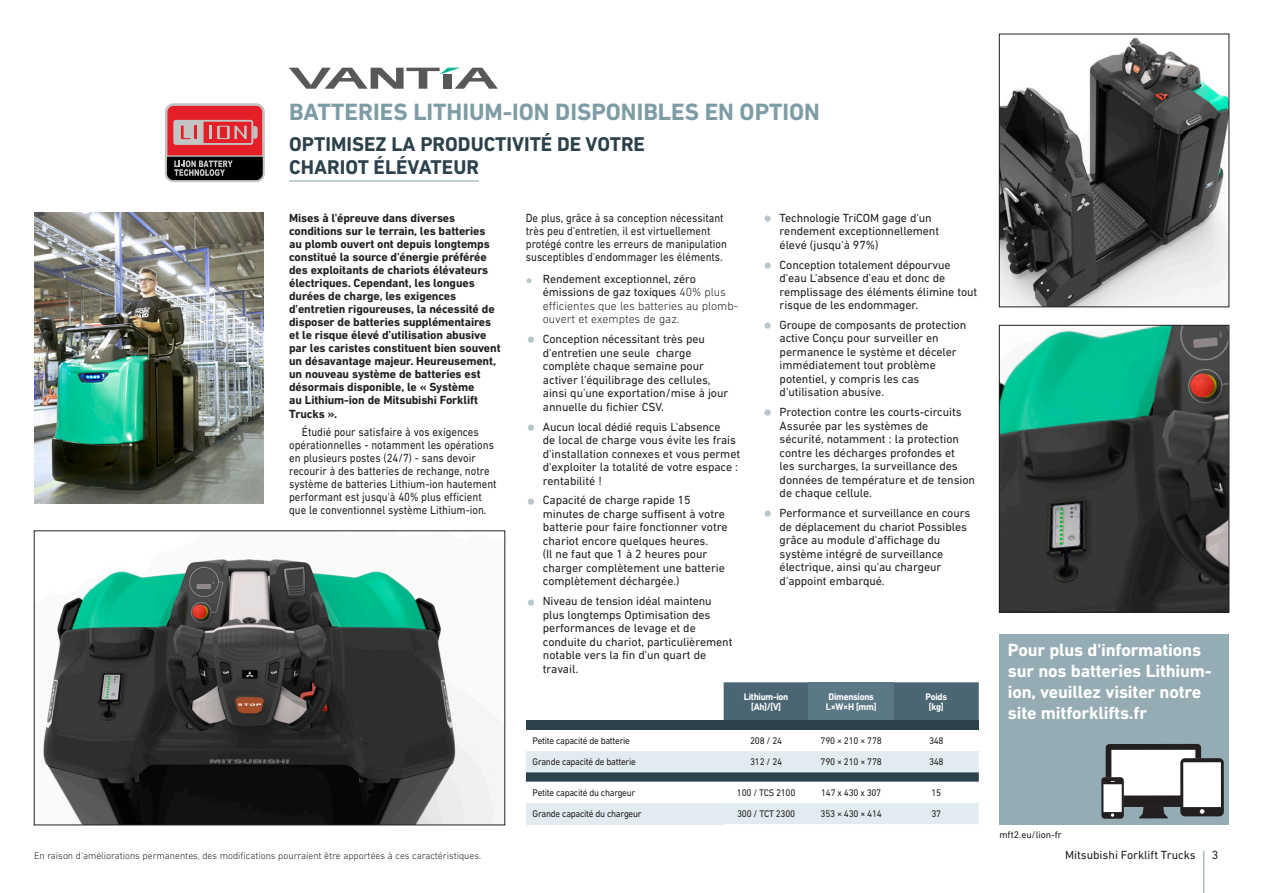
<style>
.page{position:relative;width:1263px;height:893px;background:#fff}
.page>*{position:absolute;margin:0;border:0;box-sizing:border-box;transform-origin:0 0}
.Inside_Series_Name_N{font:700 24px "DIN Next LT Pro";color:#7e9ca5}
.Back_Cover_Headline{font:700 20.25px/22.5px "DIN Next LT Pro";color:#2c414c}
.Boxout-Header{font:700 18px/21px "DIN Next LT Pro";letter-spacing:-.01em;color:#fff}
.Body_regular_TIGHT_L{font:12px/13.5px "DIN Next LT Pro";letter-spacing:-.005em;color:#231f20}
.FAB_Body_LEAD_-_N{font:700 12px/13px "DIN Next LT Pro";letter-spacing:-.01em;color:#231f20}
.Body_regular_TIGHT_L-2{font:12px/13px "DIN Next LT Pro";letter-spacing:-.005em;color:#231f20;scale:.9 1}
.t1{font:300 12px/13.5px "DIN Next LT Pro";letter-spacing:-.005em;color:#231f20}
.VDI_Table_Titles_Nor{font:9.75px "DIN Next LT Pro";letter-spacing:-.03em;color:#231f20;scale:.95 1}
.BODY_Smallprint_Norm{font:300 9.75px "DIN Next LT Pro";color:#231f20}
.Option_Circle_Norm{font:9.75px "DIN Next LT Pro";letter-spacing:-.03em;color:#231f20;scale:.95 1}
.VDI_Table_Titles_Nor-2{font:700 9.75px "DIN Next LT Pro";letter-spacing:-.03em;color:#fff;scale:.95 1}
.BODY_Smallprint_Norm-2{font:9.75px "DIN Next LT Pro";color:#231f20}
.s1{font-family:"Myriad Pro";font-weight:400;font-size:24px;color:#b8c6cc}
.s2{font-weight:400}
.s3{font-size:24px;color:#b8c6cc}
</style>
<div class="page">
<div style="left:999px;top:634px;width:229px;height:191px;background:#95acb4"></div>
<div style="left:1111px;top:750px;width:84px;height:46px;background:#fff"></div>
<svg style="left:1139px;top:807px;width:29px;height:12px"></svg>
<div style="left:1101px;top:777px;width:23px;height:42px;background:#231f20;border-radius:3px"></div>
<svg style="left:1111px;top:813px;width:3px;height:4px"></svg>
<div style="left:1103px;top:784px;width:19px;height:28px;background:#fff"></div>
<div style="left:1180px;top:758px;width:44px;height:58px;background:#231f20;border-radius:5px"></div>
<svg style="left:1200px;top:809px;width:4px;height:5px"></svg>
<div style="left:1183px;top:762px;width:38px;height:45px;background:#fff"></div>
<svg style="left:1106px;top:744px;width:95px;height:38px"></svg>
<div style="left:1124px;top:795px;width:57px;height:12px;background:#231f20"></div>
<svg style="left:289px;top:68px;width:209px;height:21px"></svg>
<img style="left:1001px;top:37px;width:226px;height:268px">
<div style="left:999px;top:34px;width:230px;height:273px;border:1px solid #231f20"></div>
<img style="left:34px;top:213px;width:230px;height:290px">
<img style="left:1001px;top:327px;width:226px;height:283px">
<div style="left:999px;top:325px;width:230px;height:287px;border:1px solid #231f20"></div>
<svg style="left:165px;top:103px;width:100px;height:79px;background:#a54e51"></svg>
<img style="left:43px;top:559px;width:451px;height:264px">
<div style="left:34px;top:531px;width:471px;height:294px;border:1px solid #231f20"></div>
<hr style="left:1203px;top:851px;width:1px;height:42px;background:#7e9ca5">
<hr style="left:289px;top:181px;width:190px;height:1px;background:#7e9ca5">
<svg style="left:526px;top:682px;width:198px;height:39px"></svg>
<svg style="left:724px;top:682px;width:255px;height:39px;background:#4a6672"></svg>
<div style="left:809px;top:682px;width:85px;height:39px;background:#5b7885"></div>
<div style="left:526px;top:721px;width:453px;height:9px;background:#2c414c"></div>
<svg style="left:526px;top:751px;width:453px;height:73px"></svg>
<div style="left:526px;top:803px;width:198px;height:21px;background:#e2ebef"></div>
<div style="left:903px;top:690px;width:66px;height:23px;background:#496672"></div>
<p class="Inside_Series_Name_N" style="left:289px;top:98px;width:532px">BATTERIES LITHIUM-ION DISPONIBLES EN OPTION</p>
<p class="Back_Cover_Headline" style="left:289px;top:133px;width:357px">OPTIMISEZ LA PRODUCTIVITÉ DE VOTRE<br>CHARIOT ÉLÉVATEUR</p>
<p class="FAB_Body_LEAD_-_N" style="left:289px;top:211px;width:213px">Mises à l'épreuve dans diverses conditions sur le terrain, les batteries au plomb ouvert ont depuis longtemps constitué la source d'énergie préférée des exploitants de chariots élévateurs électriques. Cependant, les longues durées de charge, les exigences d'entretien rigoureuses, la nécessité de disposer de batteries supplémentaires et le risque élevé d’utilisation abusive par les caristes constituent bien souvent un désavantage majeur. Heureusement, un nouveau système de batteries est désormais disponible, le « Système<br>au Lithium-ion de Mitsubishi Forklift Trucks ».</p>
<p class="Body_regular_TIGHT_L-2" style="left:289px;top:425px;width:232px;text-indent:13px">Étudié pour satisfaire à vos exigences opérationnelles - notamment les opérations en plusieurs postes (24/7) - sans devoir recourir à des batteries de rechange, notre système de batteries Lithium-ion hautement performant est jusqu'à 40% plus efficient que le conventionnel système Lithium-ion.</p>
<p class="BODY_Smallprint_Norm" style="left:34px;top:850px;width:449px">En raison d’améliorations permanentes, des modifications pourraient être apportées à ces caractéristiques.</p>
<p class="Body_regular_TIGHT_L-2" style="left:526px;top:211px;width:225px">De plus, grâce à sa conception nécessitant très peu d'entretien, il est virtuellement protégé contre les erreurs de manipulation susceptibles d'endommager les éléments.</p>
<p class="t1" style="left:543px;top:272px;width:197px;text-indent:-17px"><span class="s1">•</span> <span class="s2">Rendement exceptionnel, zéro émissions de gaz toxiques</span> 40% plus efficientes que les batteries au plomb&shy;ouvert et exemptes de gaz.</p>
<p class="Body_regular_TIGHT_L" style="left:543px;top:332px;width:187px;text-indent:-17px"><span class="s3">•</span> Conception nécessitant très peu d'entretien une seule charge complète chaque semaine pour activer l'équilibrage des cellules, ainsi qu'une exportation/mise à jour annuelle du fichier CSV.</p>
<p class="Body_regular_TIGHT_L" style="left:543px;top:420px;width:199px;text-indent:-17px"><span class="s3">•</span> Aucun local dédié requis L'absence<br>de local de charge vous évite les frais d'installation connexes et vous permet d'exploiter la totalité de votre espace : rentabilité !</p>
<p class="Body_regular_TIGHT_L" style="left:543px;top:493px;width:186px;text-indent:-17px"><span class="s3">•</span> Capacité de charge rapide 15 minutes de charge suffisent à votre batterie pour faire fonctionner votre chariot encore quelques heures.<br>(Il ne faut que 1 à 2 heures pour charger complètement une batterie complètement déchargée.)</p>
<p class="Body_regular_TIGHT_L" style="left:543px;top:594px;width:191px;text-indent:-17px"><span class="s3">•</span> Niveau de tension idéal maintenu plus longtemps Optimisation des performances de levage et de conduite du chariot, particulièrement notable vers la fin d'un quart de travail.</p>
<p class="Body_regular_TIGHT_L" style="left:780px;top:211px;width:161px;text-indent:-17px"><span class="s3">•</span> Technologie TriCOM gage d'un rendement exceptionnellement élevé (jusqu'à 97%)</p>
<p class="Body_regular_TIGHT_L" style="left:780px;top:258px;width:199px;text-indent:-17px"><span class="s3">•</span> Conception totalement dépourvue d'eau L'absence d'eau et donc de remplissage des éléments élimine tout risque de les endommager.</p>
<p class="Body_regular_TIGHT_L" style="left:780px;top:318px;width:188px;text-indent:-17px"><span class="s3">•</span> Groupe de composants de protection active Conçu pour surveiller en permanence le système et déceler immédiatement tout problème potentiel, y compris les cas d'utilisation abusive.</p>
<p class="Body_regular_TIGHT_L" style="left:780px;top:405px;width:197px;text-indent:-17px"><span class="s3">•</span> Protection contre les courts-circuits Assurée par les systèmes de sécurité, notamment : la protection contre les décharges profondes et<br>les surcharges, la surveillance des données de température et de tension de chaque cellule.</p>
<p class="Body_regular_TIGHT_L" style="left:780px;top:506px;width:192px;text-indent:-17px"><span class="s3">•</span> Performance et surveillance en cours de déplacement du chariot Possibles grâce au module d'affichage du système intégré de surveillance électrique, ainsi qu'au chargeur d'appoint embarqué.</p>
<p class="VDI_Table_Titles_Nor-2" style="left:744px;top:691px;width:48px">Lithium-ion</p>
<p class="VDI_Table_Titles_Nor-2" style="left:751px;top:701px;width:33px">[Ah]/[V]</p>
<p class="VDI_Table_Titles_Nor-2" style="left:828px;top:691px;width:49px">Dimensions</p>
<p class="VDI_Table_Titles_Nor-2" style="left:826px;top:701px;width:55px">L×W×H [mm]</p>
<p class="VDI_Table_Titles_Nor-2" style="left:925px;top:691px;width:24px">Poids</p>
<p class="VDI_Table_Titles_Nor-2" style="left:929px;top:701px;width:17px">[kg]</p>
<p class="VDI_Table_Titles_Nor" style="left:533px;top:735px;width:104px">Petite capacité de batterie</p>
<p class="Option_Circle_Norm" style="left:750px;top:735px;width:35px">208 / 24</p>
<p class="Option_Circle_Norm" style="left:821px;top:735px;width:66px">790 × 210 × 778</p>
<p class="Option_Circle_Norm" style="left:929px;top:735px;width:17px">348</p>
<p class="VDI_Table_Titles_Nor" style="left:533px;top:756px;width:110px">Grande capacité de batterie</p>
<p class="Option_Circle_Norm" style="left:750px;top:756px;width:35px">312 / 24</p>
<p class="Option_Circle_Norm" style="left:821px;top:756px;width:66px">790 × 210 × 778</p>
<p class="Option_Circle_Norm" style="left:929px;top:756px;width:17px">348</p>
<p class="VDI_Table_Titles_Nor" style="left:533px;top:787px;width:110px">Petite capacité du chargeur</p>
<p class="Option_Circle_Norm" style="left:737px;top:787px;width:63px">100 / TCS 2100</p>
<p class="Option_Circle_Norm" style="left:821px;top:787px;width:65px">147 x 430 x 307</p>
<p class="Option_Circle_Norm" style="left:931px;top:787px;width:12px">15</p>
<p class="VDI_Table_Titles_Nor" style="left:533px;top:808px;width:116px">Grande capacité du chargeur</p>
<p class="Option_Circle_Norm" style="left:737px;top:808px;width:62px">300 / TCT 2300</p>
<p class="Option_Circle_Norm" style="left:821px;top:808px;width:66px">353 × 430 × 414</p>
<p class="Option_Circle_Norm" style="left:931px;top:808px;width:12px">37</p>
<p class="Boxout-Header" style="left:1008px;top:639px;width:206px">Pour plus d'informations sur nos batteries Lithium&shy;ion, veuillez visiter notre site mitforklifts.fr</p>
<p class="BODY_Smallprint_Norm-2" style="left:999px;top:829px;width:64px">mft2.eu/lion-fr</p>
<p class="Body_regular_TIGHT_L" style="left:1065px;top:848px;width:132px">Mitsubishi Forklift Trucks</p>
<p class="Body_regular_TIGHT_L" style="left:1212px;top:848px;width:8px">3</p>
</div>
